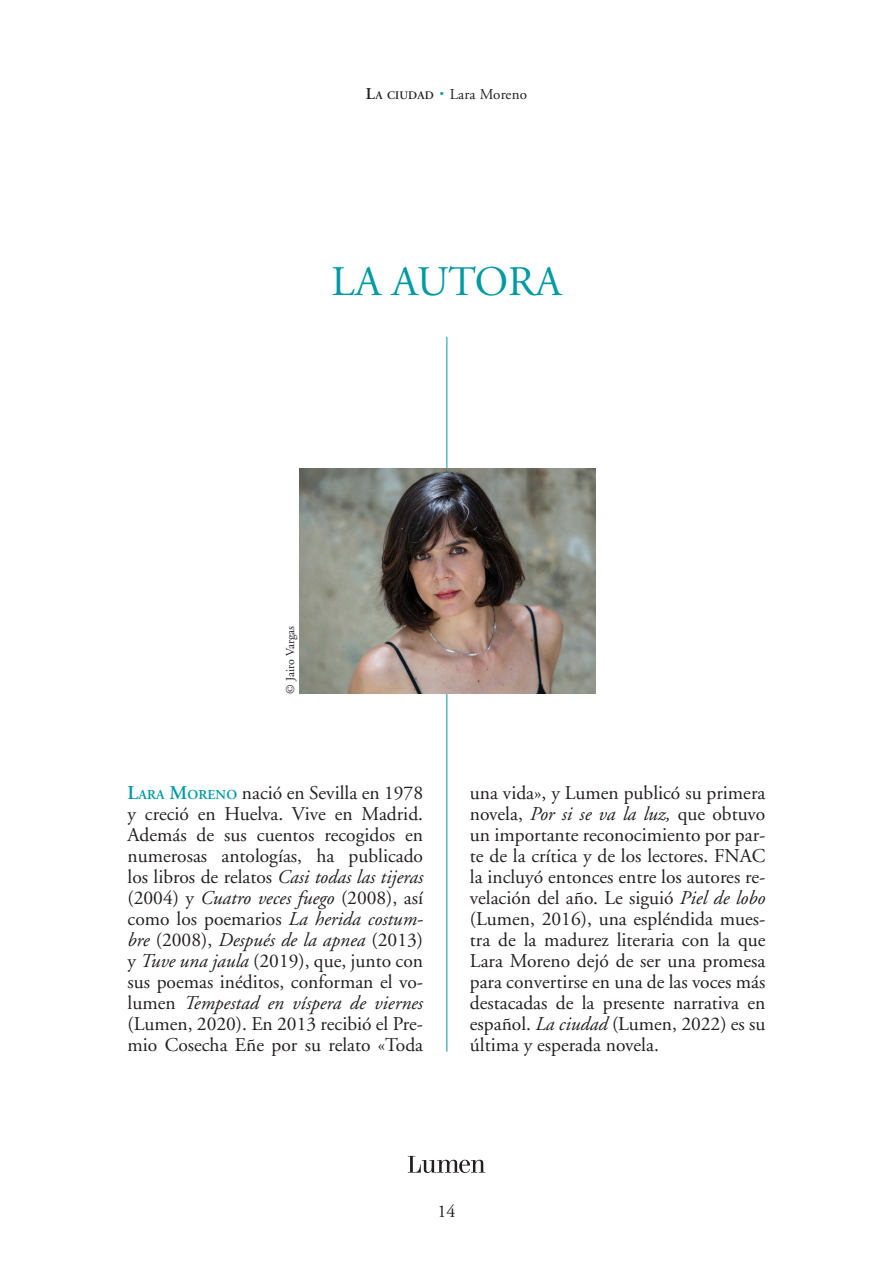
<style>
.page{position:relative;width:893px;height:1263px;background:#fff}
.page>*{position:absolute;margin:0;border:0;box-sizing:border-box;transform-origin:0 0}
.epígrafes{font:42px "Adobe Garamond";color:#009aa2}
.generico{font:19.5px/21px "Adobe Garamond";color:#231f20;text-align:justify}
.t1{font:18px "Adobe Garamond";color:#231f20}
.t2{font:15px "Adobe Garamond";letter-spacing:.01em;color:#231f20}
.t3{font:12px "Adobe Garamond";letter-spacing:.005em;color:#231f20}
.t4{font:600 11.55px "Adobe Garamond";letter-spacing:.015em;color:#231f20}
.s1{font-size:16.5px}
.s2{font-size:27px;color:#009aa2}
.s3{font-weight:600;color:#009aa2}
.s4{font-weight:600;font-size:13.65px;color:#009aa2}
.s5{font-style:italic}
</style>
<div class="page">
<hr style="left:446px;top:337px;width:1px;height:715px;background:#009aa2">
<img style="left:300px;top:469px;width:295px;height:225px">
<svg style="left:408px;top:1156px;width:77px;height:17px"></svg>
<p class="t4" style="left:366px;top:89px;width:70px"><span class="s1">L</span>A CIUDAD</p>
<p class="t2" style="left:438px;top:86px;width:90px"><span class="s2">·</span> Lara Moreno</p>
<p class="epígrafes" style="left:331px;top:259px;width:232px">LA AUTORA</p>
<p class="t3" style="left:284px;top:694px;width:70px;rotate:-90deg">© Jairo Vargas</p>
<p class="generico" style="left:128px;top:783px;width:297px"><span class="s3">L</span><span class="s4">ARA</span> <span class="s3">M</span><span class="s4">ORENO</span> nació en Sevilla en 1978 y creció en Huelva. Vive en Madrid.<br>Además de sus cuentos recogidos en numerosas antologías, ha publicado los libros de relatos <span class="s5">Casi todas las tijeras </span>(2004) y <span class="s5">Cuatro veces fuego</span> (2008), así como los poemarios <span class="s5">La herida costum&shy;bre</span> (2008), <span class="s5">Después de la apnea</span> (2013) y <span class="s5">Tuve una jaula</span> (2019), que, junto con sus poemas inéditos, conforman el vo&shy;lumen <span class="s5">Tempestad en víspera de viernes </span>(Lumen, 2020). En 2013 recibió el Pre&shy;mio Cosecha Eñe por su relato «Toda</p>
<p class="generico" style="left:470px;top:783px;width:297px">una vida», y Lumen publicó su primera novela, <span class="s5">Por si se va la luz,</span> que obtuvo un importante reconocimiento por par&shy;te de la crítica y de los lectores. FNAC la incluyó entonces entre los autores re&shy;velación del año. Le siguió <span class="s5">Piel de lobo </span>(Lumen, 2016), una espléndida mues&shy;tra de la madurez literaria con la que Lara Moreno dejó de ser una promesa para convertirse en una de las voces más destacadas de la presente narrativa en español. <span class="s5">La ciudad</span> (Lumen, 2022) es su última y esperada novela.</p>
<p class="t1" style="left:437px;top:1201px;width:19px">14</p>
</div>
